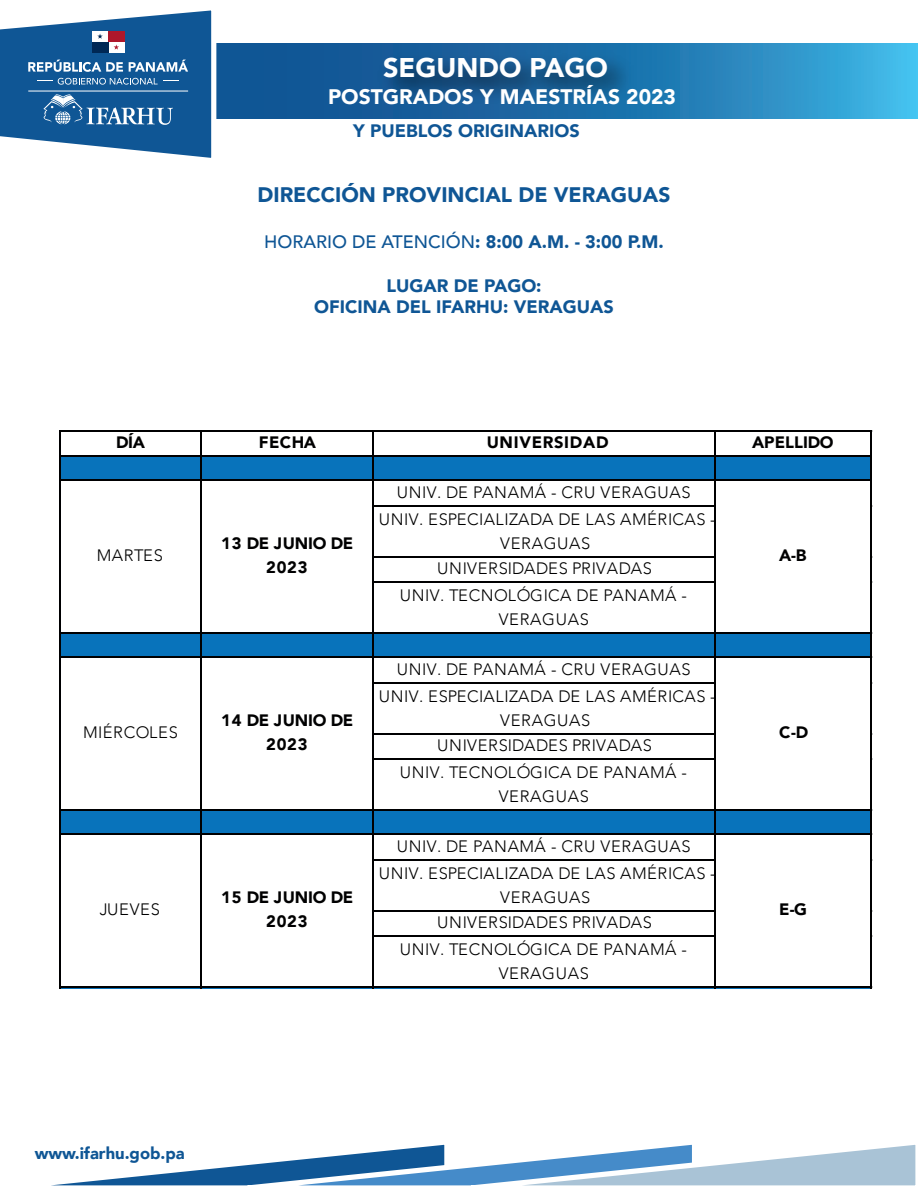
<style>
.page{position:relative;width:918px;height:1188px;background:#fff}
.page>*{position:absolute;margin:0;border:0;box-sizing:border-box;transform-origin:0 0}
.t1{font:900 27px "Avenir";color:#fff}
.t2{font:900 21px "Avenir";color:#0f5695}
.t3{font:900 21px "Avenir";color:#fff}
.t4{font:900 18px/21.6px "Avenir";color:#0f5695;text-align:center}
.t5{font:300 16.5px/27px "Avenir";letter-spacing:.04em;color:#000001;text-align:center}
.t6{font:900 16.5px/24px "Avenir";letter-spacing:.04em;color:#000001;text-align:center}
.t7{font:900 16.5px "Avenir";color:#0f5695}
.t8{font:900 16.5px "Avenir";letter-spacing:.005em;color:#000001}
.s1{font-weight:500}
</style>
<div class="page">
<svg style="left:219px;top:44px;width:699px;height:74px;background:#2580b8"></svg>
<svg style="left:51px;top:1144px;width:865px;height:42px"></svg>
<img style="left:371px;top:43px;width:278px;height:76px">
<svg style="left:0;top:10px;width:219px;height:148px"></svg>
<hr style="left:28px;top:91px;width:160px;height:1px;background:#fff">
<div style="left:61px;top:456px;width:811px;height:25px;background:#0873bb"></div>
<div style="left:61px;top:633px;width:811px;height:25px;background:#0873bb"></div>
<div style="left:61px;top:810px;width:811px;height:25px;background:#0873bb"></div>
<hr style="left:61px;top:430px;width:811px;height:2px;background:#000001">
<hr style="left:61px;top:456px;width:811px;height:1px;background:#000001">
<hr style="left:61px;top:480px;width:811px;height:1px;background:#000001">
<hr style="left:374px;top:505px;width:342px;height:2px;background:#000001">
<hr style="left:374px;top:556px;width:342px;height:2px;background:#000001">
<hr style="left:374px;top:582px;width:342px;height:1px;background:#000001">
<hr style="left:61px;top:633px;width:811px;height:1px;background:#000001">
<hr style="left:61px;top:657px;width:811px;height:1px;background:#000001">
<hr style="left:374px;top:682px;width:342px;height:2px;background:#000001">
<hr style="left:374px;top:733px;width:342px;height:2px;background:#000001">
<hr style="left:374px;top:759px;width:342px;height:1px;background:#000001">
<hr style="left:61px;top:810px;width:811px;height:1px;background:#000001">
<hr style="left:61px;top:834px;width:811px;height:1px;background:#000001">
<hr style="left:374px;top:859px;width:342px;height:2px;background:#000001">
<hr style="left:374px;top:910px;width:342px;height:2px;background:#000001">
<hr style="left:374px;top:936px;width:342px;height:1px;background:#000001">
<hr style="left:61px;top:987px;width:811px;height:1px;background:#000001">
<hr style="left:59px;top:430px;width:2px;height:558px;background:#000001">
<hr style="left:200px;top:430px;width:2px;height:558px;background:#000001">
<hr style="left:373px;top:432px;width:1px;height:556px;background:#000001">
<hr style="left:715px;top:432px;width:1px;height:556px;background:#000001">
<hr style="left:871px;top:432px;width:1px;height:556px;background:#000001">
<h1 class="t1" style="left:383px;top:44px;width:226px">SEGUNDO PAGO</h1>
<p class="t3" style="left:328px;top:79px;width:349px">POSTGRADOS Y MAESTRÍAS 2023</p>
<p class="t4" style="left:353px;top:120px;width:228px">Y PUEBLOS ORIGINARIOS</p>
<p class="t2" style="left:258px;top:176px;width:414px">DIRECCIÓN PROVINCIAL DE VERAGUAS</p>
<p class="t4" style="left:264px;top:231px;width:401px"><span class="s1">HORARIO DE ATENCIÓN</span>: 8:00 A.M. - 3:00 P.M.</p>
<p class="t4" style="left:314px;top:274px;width:301px">LUGAR DE PAGO:<br>OFICINA DEL IFARHU: VERAGUAS</p>
<p class="t6" style="left:116px;top:430px;width:30px">DÍA</p>
<p class="t6" style="left:259px;top:430px;width:59px">FECHA</p>
<p class="t6" style="left:487px;top:430px;width:123px">UNIVERSIDAD</p>
<p class="t8" style="left:752px;top:428px;width:83px">APELLIDO</p>
<p class="t5" style="left:379px;top:478px;width:338px">UNIV. DE PANAMÁ - CRU VERAGUAS<br>UNIV. ESPECIALIZADA DE LAS AMÉRICAS -</p>
<p class="t5" style="left:437px;top:530px;width:216px;line-height:25.5px">VERAGUAS<br>UNIVERSIDADES PRIVADAS</p>
<p class="t5" style="left:400px;top:583px;width:289px;line-height:24px">UNIV. TECNOLÓGICA DE PANAMÁ -<br>VERAGUAS</p>
<p class="t5" style="left:379px;top:655px;width:338px">UNIV. DE PANAMÁ - CRU VERAGUAS<br>UNIV. ESPECIALIZADA DE LAS AMÉRICAS -</p>
<p class="t5" style="left:437px;top:707px;width:216px;line-height:25.5px">VERAGUAS<br>UNIVERSIDADES PRIVADAS</p>
<p class="t5" style="left:400px;top:760px;width:289px;line-height:24px">UNIV. TECNOLÓGICA DE PANAMÁ -<br>VERAGUAS</p>
<p class="t5" style="left:379px;top:832px;width:338px">UNIV. DE PANAMÁ - CRU VERAGUAS<br>UNIV. ESPECIALIZADA DE LAS AMÉRICAS -</p>
<p class="t5" style="left:437px;top:884px;width:216px;line-height:25.5px">VERAGUAS<br>UNIVERSIDADES PRIVADAS</p>
<p class="t5" style="left:400px;top:937px;width:289px;line-height:24px">UNIV. TECNOLÓGICA DE PANAMÁ -<br>VERAGUAS</p>
<p class="t5" style="left:97px;top:541px;width:68px">MARTES</p>
<p class="t6" style="left:221px;top:530px;width:133px">13 DE JUNIO DE<br>2023</p>
<p class="t6" style="left:779px;top:542px;width:29px">A-B</p>
<p class="t5" style="left:83px;top:718px;width:96px">MIÉRCOLES</p>
<p class="t6" style="left:221px;top:707px;width:133px">14 DE JUNIO DE<br>2023</p>
<p class="t6" style="left:779px;top:719px;width:31px">C-D</p>
<p class="t5" style="left:100px;top:895px;width:62px">JUEVES</p>
<p class="t6" style="left:221px;top:884px;width:133px">15 DE JUNIO DE<br>2023</p>
<p class="t6" style="left:779px;top:896px;width:29px">E-G</p>
<p class="t7" style="left:35px;top:1139px;width:152px">www.ifarhu.gob.pa</p>
</div>
